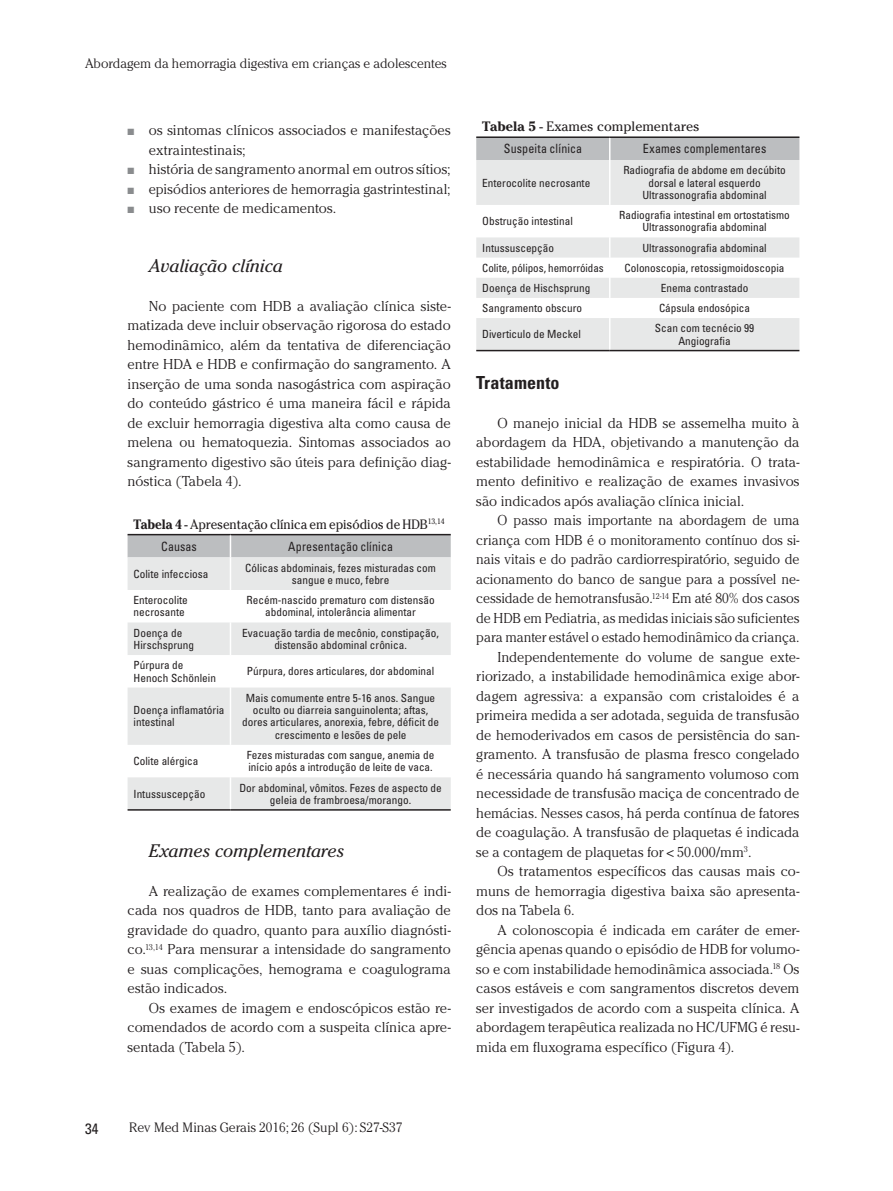
<style>
.page{position:relative;width:893px;height:1191px;background:#fff}
.page>*{position:absolute;margin:0;border:0;box-sizing:border-box;transform-origin:0 0}
.t1{font:italic 18px "Cheltenham Std";letter-spacing:-.01em;color:#231f20}
.t2{font:700 condensed 18px "Univers LT Std";letter-spacing:.01em;color:#231f20}
.t3{font:condensed 15px "Univers LT Std";color:#231f20}
.t4{font:300 14.25px/19.5px "Cheltenham Std";color:#231f20;text-align:justify}
.t5{font:300 14.25px "Cheltenham Std";color:#231f20;scale:.96 1}
.t6{font:300 13.5px "Cheltenham Std";color:#231f20}
.t7{font:13.5px "Cheltenham Std";letter-spacing:-.005em;color:#231f20;scale:.93 1}
.t8{font:13.5px "Cheltenham Std";letter-spacing:-.005em;color:#231f20}
.t9{font:condensed 12.75px "Univers LT Std";letter-spacing:.01em;color:#231f20;scale:.94 1}
.t10{font:condensed 11.25px/12.3px "Univers LT Std";color:#231f20;text-align:center}
.s1{color:#8a8c8e}
.s2{font-weight:700}
</style>
<div class="page">
<svg style="left:128px;top:557px;width:323px;height:252px;fill:#e7e8e8"></svg>
<svg style="left:128px;top:534px;width:323px;height:23px;background:#b3b4b6"></svg>
<hr style="left:230px;top:557px;width:1px;height:33px;background:#fff">
<hr style="left:230px;top:590px;width:1px;height:32px;background:#fff">
<hr style="left:230px;top:622px;width:1px;height:33px;background:#fff">
<hr style="left:230px;top:655px;width:1px;height:32px;background:#fff">
<hr style="left:230px;top:687px;width:1px;height:58px;background:#fff">
<hr style="left:230px;top:745px;width:1px;height:32px;background:#fff">
<hr style="left:230px;top:777px;width:1px;height:32px;background:#fff">
<hr style="left:128px;top:809px;width:102px;height:1px;background:#231f20">
<hr style="left:230px;top:809px;width:221px;height:1px;background:#231f20">
<svg style="left:476px;top:160px;width:323px;height:190px;fill:#e7e8e8"></svg>
<hr style="left:476px;top:136px;width:134px;height:2px;background:#231f20">
<hr style="left:610px;top:136px;width:189px;height:2px;background:#231f20">
<div style="left:476px;top:137px;width:323px;height:23px;background:#bcbec0"></div>
<hr style="left:609px;top:160px;width:1px;height:45px;background:#fff">
<hr style="left:609px;top:205px;width:1px;height:32px;background:#fff">
<svg style="left:609px;top:237px;width:1px;height:81px"></svg>
<hr style="left:609px;top:318px;width:1px;height:32px;background:#fff">
<hr style="left:476px;top:350px;width:134px;height:1px;background:#231f20">
<hr style="left:610px;top:350px;width:189px;height:1px;background:#231f20">
<p class="t6" style="left:85px;top:56px;width:363px">Abordagem da hemorragia digestiva em crianças e adolescentes</p>
<p class="t4" style="left:149px;top:120px;width:303px;text-indent:-21px"><span class="s1">■</span> os sintomas clínicos associados e manifestações extraintestinais;</p>
<p class="t4" style="left:128px;top:159px;width:325px"><span class="s1">■</span> história de sangramento anormal em outros sítios;</p>
<p class="t4" style="left:128px;top:179px;width:325px"><span class="s1">■</span> episódios anteriores de hemorragia gastrintestinal;</p>
<p class="t4" style="left:128px;top:198px;width:210px"><span class="s1">■</span> uso recente de medicamentos.</p>
<p class="t1" style="left:149px;top:255px;width:136px">Avaliação clínica</p>
<p class="t4" style="left:128px;top:296px;width:325px;text-indent:21px">No paciente com HDB a avaliação clínica siste&shy;matizada deve incluir observação rigorosa do estado hemodinâmico, além da tentativa de diferenciação entre HDA e HDB e confirmação do sangramento. A inserção de uma sonda nasogástrica com aspiração do conteúdo gástrico é uma maneira fácil e rápida de excluir hemorragia digestiva alta como causa de melena ou hematoquezia. Sintomas associados ao sangramento digestivo são úteis para definição diag&shy;nóstica (Tabela 4).</p>
<p class="t7" style="left:134px;top:516px;width:336px"><span class="s2">Tabela 4</span> - Apresentação clínica em episódios de HDB<sup>13,14</sup></p>
<p class="t9" style="left:161px;top:538px;width:40px">Causas</p>
<p class="t9" style="left:288px;top:538px;width:113px">Apresentação clínica</p>
<p class="t10" style="left:134px;top:567px;width:76px">Colite infecciosa</p>
<p class="t10" style="left:245px;top:561px;width:192px">Cólicas abdominais, fezes misturadas com sangue e muco, febre</p>
<p class="t10" style="left:134px;top:594px;width:56px;text-align:left">Enterocolite necrosante</p>
<p class="t10" style="left:247px;top:594px;width:190px">Recém-nascido prematuro com distensão abdominal, intolerância alimentar</p>
<p class="t10" style="left:134px;top:626px;width:62px;text-align:left">Doença de<br>Hirschsprung</p>
<p class="t10" style="left:242px;top:626px;width:198px">Evacuação tardia de mecônio, constipação, distensão abdominal crônica.</p>
<p class="t10" style="left:134px;top:659px;width:84px;text-align:left">Púrpura de<br>Henoch Schönlein</p>
<p class="t10" style="left:247px;top:665px;width:189px">Púrpura, dores articulares, dor abdominal</p>
<p class="t10" style="left:134px;top:704px;width:92px;text-align:left">Doença inflamatória intestinal</p>
<p class="t10" style="left:242px;top:691px;width:198px">Mais comumente entre 5-16 anos. Sangue oculto ou diarreia sanguinolenta; aftas, dores articulares, anorexia, febre, déficit de crescimento e lesões de pele</p>
<p class="t10" style="left:134px;top:755px;width:66px">Colite alérgica</p>
<p class="t10" style="left:247px;top:748px;width:189px;text-align:left">Fezes misturadas com sangue, anemia de início após a introdução de leite de vaca.</p>
<p class="t10" style="left:134px;top:787px;width:73px">Intussuscepção</p>
<p class="t10" style="left:239px;top:781px;width:204px">Dor abdominal, vômitos. Fezes de aspecto de geleia de frambroesa/morango.</p>
<p class="t1" style="left:149px;top:840px;width:197px">Exames complementares</p>
<p class="t4" style="left:128px;top:881px;width:325px;text-indent:21px">A realização de exames complementares é indi&shy;cada nos quadros de HDB, tanto para avaliação de gravidade do quadro, quanto para auxílio diagnósti&shy;co.<sup>13,14</sup> Para mensurar a intensidade do sangramento e suas complicações, hemograma e coagulograma estão indicados.</p>
<p class="t4" style="left:128px;top:998px;width:325px;text-indent:21px">Os exames de imagem e endoscópicos estão re&shy;comendados de acordo com a suspeita clínica apre&shy;sentada (Tabela 5).</p>
<p class="t8" style="left:482px;top:119px;width:219px"><span class="s2">Tabela 5</span> - Exames complementares</p>
<p class="t9" style="left:504px;top:141px;width:85px">Suspeita clínica</p>
<p class="t9" style="left:643px;top:141px;width:133px">Exames complementares</p>
<p class="t10" style="left:482px;top:176px;width:110px">Enterocolite necrosante</p>
<p class="t10" style="left:623px;top:164px;width:164px">Radiografia de abdome em decúbito dorsal e lateral esquerdo<br>Ultrassonografia abdominal</p>
<p class="t10" style="left:482px;top:215px;width:92px">Obstrução intestinal</p>
<p class="t10" style="left:619px;top:209px;width:172px">Radiografia intestinal em ortostatismo<br>Ultrassonografia abdominal</p>
<p class="t10" style="left:482px;top:241px;width:73px">Intussuscepção</p>
<p class="t10" style="left:642px;top:241px;width:126px">Ultrassonografia abdominal</p>
<p class="t10" style="left:482px;top:261px;width:123px">Colite, pólipos, hemorróidas</p>
<p class="t10" style="left:625px;top:261px;width:161px">Colonoscopia, retossigmoidoscopia</p>
<p class="t10" style="left:482px;top:281px;width:110px">Doença de Hischsprung</p>
<p class="t10" style="left:661px;top:281px;width:89px">Enema contrastado</p>
<p class="t10" style="left:482px;top:302px;width:101px">Sangramento obscuro</p>
<p class="t10" style="left:659px;top:302px;width:93px">Cápsula endosópica</p>
<p class="t10" style="left:482px;top:328px;width:100px">Diverticulo de Meckel</p>
<p class="t10" style="left:655px;top:322px;width:101px">Scan com tecnécio 99<br>Angiografia</p>
<p class="t2" style="left:476px;top:371px;width:85px">Tratamento</p>
<p class="t4" style="left:476px;top:413px;width:325px;text-indent:21px">O manejo inicial da HDB se assemelha muito à abordagem da HDA, objetivando a manutenção da estabilidade hemodinâmica e respiratória. O trata&shy;mento definitivo e realização de exames invasivos são indicados após avaliação clínica inicial.</p>
<p class="t5" style="left:497px;top:512px;width:316px">O passo mais importante na abordagem de uma</p>
<p class="t5" style="left:476px;top:531px;width:338px">criança com HDB é o monitoramento contínuo dos si-</p>
<p class="t5" style="left:476px;top:551px;width:338px">nais vitais e do padrão cardiorrespiratório, seguido de</p>
<p class="t5" style="left:476px;top:570px;width:338px">acionamento do banco de sangue para a possível ne-</p>
<p class="t5" style="left:476px;top:590px;width:338px">cessidade de hemotransfusão.<sup>12-14</sup> Em até 80% dos casos</p>
<p class="t5" style="left:476px;top:609px;width:338px">de HDB em Pediatria, as medidas iniciais são suficientes</p>
<p class="t5" style="left:476px;top:629px;width:338px">para manter estável o estado hemodinâmico da criança.</p>
<p class="t4" style="left:497px;top:647px;width:303px">Independentemente do volume de sangue exte-</p>
<p class="t4" style="left:476px;top:666px;width:325px">riorizado, a instabilidade hemodinâmica exige abor-</p>
<p class="t4" style="left:476px;top:686px;width:325px">dagem agressiva: a expansão com cristaloides é a</p>
<p class="t4" style="left:476px;top:705px;width:325px">primeira medida a ser adotada, seguida de transfusão</p>
<p class="t4" style="left:476px;top:725px;width:325px">de hemoderivados em casos de persistência do san-</p>
<p class="t4" style="left:476px;top:744px;width:325px">gramento. A transfusão de plasma fresco congelado</p>
<p class="t4" style="left:476px;top:764px;width:325px">é necessária quando há sangramento volumoso com</p>
<p class="t4" style="left:476px;top:783px;width:325px">necessidade de transfusão maciça de concentrado de</p>
<p class="t4" style="left:476px;top:803px;width:325px">hemácias. Nesses casos, há perda contínua de fatores</p>
<p class="t4" style="left:476px;top:822px;width:325px">de coagulação. A transfusão de plaquetas é indicada</p>
<p class="t4" style="left:476px;top:842px;width:277px">se a contagem de plaquetas for &lt; 50.000/mm<sup>3</sup>.</p>
<p class="t4" style="left:497px;top:861px;width:303px">Os tratamentos específicos das causas mais co-</p>
<p class="t4" style="left:476px;top:881px;width:325px">muns de hemorragia digestiva baixa são apresenta-</p>
<p class="t4" style="left:476px;top:900px;width:100px">dos na Tabela 6.</p>
<p class="t4" style="left:497px;top:920px;width:303px">A colonoscopia é indicada em caráter de emer-</p>
<p class="t4" style="left:476px;top:939px;width:325px">gência apenas quando o episódio de HDB for volumo-</p>
<p class="t4" style="left:476px;top:959px;width:325px">so e com instabilidade hemodinâmica associada.<sup>18</sup> Os</p>
<p class="t4" style="left:476px;top:978px;width:325px">casos estáveis e com sangramentos discretos devem</p>
<p class="t4" style="left:476px;top:998px;width:325px">ser investigados de acordo com a suspeita clínica. A</p>
<p class="t4" style="left:476px;top:1017px;width:325px">abordagem terapêutica realizada no HC/UFMG é resu-</p>
<p class="t4" style="left:476px;top:1037px;width:260px">mida em fluxograma específico (Figura 4).</p>
<p class="t3" style="left:85px;top:1119px;width:15px">34</p>
<p class="t6" style="left:129px;top:1120px;width:275px">Rev Med Minas Gerais 2016; 26 (Supl 6): S27-S37</p>
</div>
